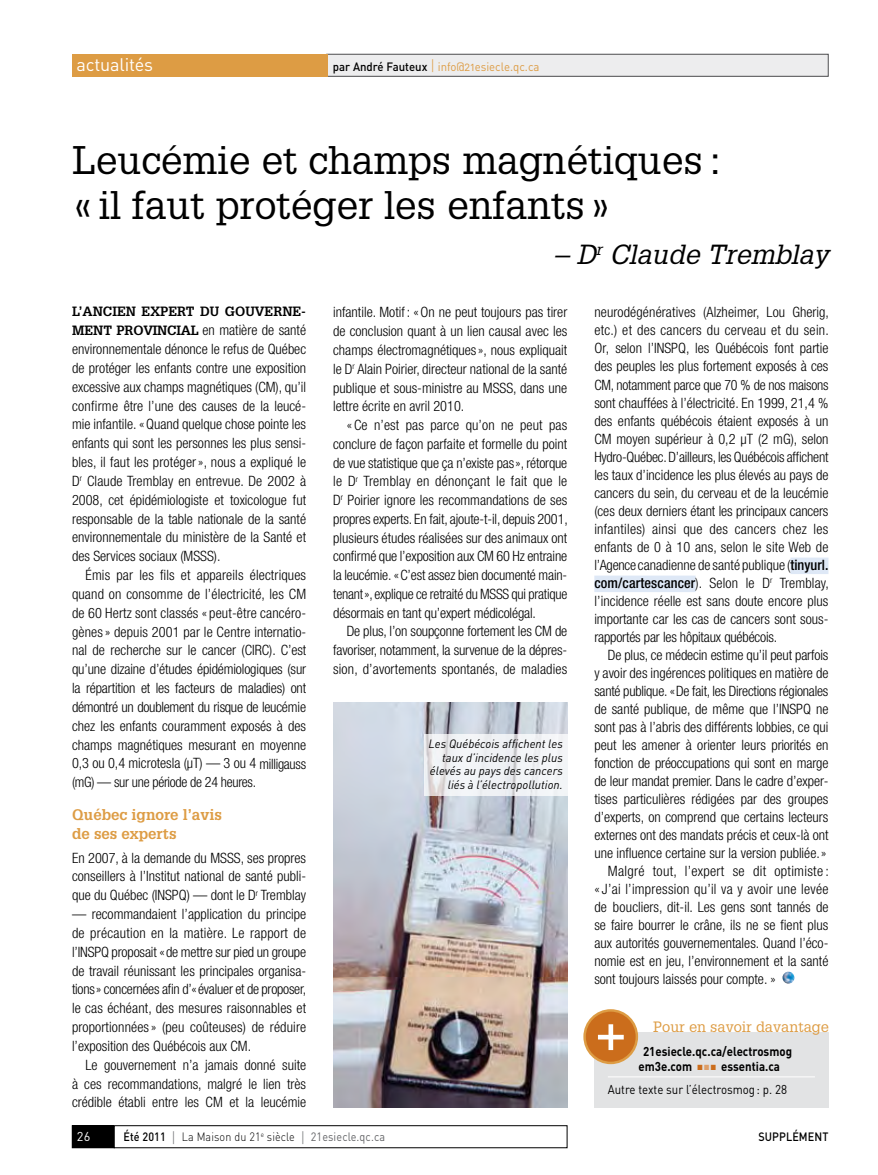
<style>
.page{position:relative;width:878px;height:1175px;background:#fff}
.page>*{position:absolute;margin:0;border:0;box-sizing:border-box;transform-origin:0 0}
.t1{font:700 50.7px "Glypha";color:#fff}
.t2{font:39px/45px "Glypha";color:#000}
.t3{font:italic 27px "Glypha";color:#000}
.t4{font:18px "DIN Regular Alternate";letter-spacing:-.01em;color:#fff}
.t5{font:700 15px/18.9px "Glypha";color:#dd9c44}
.t6{font:14.7px "Glypha";color:#dd9c44}
.t7{font:300 condensed 14.25px/18.9px "Helvetica Neue";color:#000;text-align:justify}
.t8{font:300 condensed 14.25px "Helvetica Neue";letter-spacing:.02em;color:#000}
.t9{font:700 13.2px "Glypha";color:#000}
.t10{font:700 12.75px/14.2px "DIN";color:#000;scale:.9 1}
.t11{font:12.75px "DIN";color:#000;scale:.9 1}
.t12{font:12.75px "DIN";color:#fff}
.t13{font:italic 12px/13.5px "DIN";color:#000;text-align:right}
.t14{font:300 12px "DIN";letter-spacing:.01em;color:#000;scale:.9 1}
.t15{font:12px "DIN Regular Alternate";color:#dd9c44;scale:.95 1}
.t16{font:500 12px "DIN";color:#000;scale:.9 1}
.s1{font-family:"DIN Medium Alternate";color:#000}
.s2{font-family:"DIN Light Alternate";font-size:15px}
.s3{font-family:"Glypha";font-weight:700;font-stretch:normal;font-size:13.2px}
.s4{font-weight:500}
.s5{color:#cb6d1c}
.s6{color:#de9f69}
.s7{font-size:15px;color:#6d6f71}
.s8{font-weight:400;color:#636467}
</style>
<div class="page">
<div style="left:72px;top:1125px;width:42px;height:22px;background:#000"></div>
<div style="left:72px;top:1125px;width:42px;height:23px;border:1px solid #000"></div>
<div style="left:114px;top:1125px;width:453px;height:23px;border:1px solid #000"></div>
<img style="left:333px;top:702px;width:234px;height:405px">
<svg style="left:424px;top:734px;width:143px;height:61px;fill:#f1f2f5"></svg>
<div style="left:327px;top:54px;width:501px;height:22px;background:#ededee"></div>
<div style="left:326px;top:54px;width:502px;height:22px;border:1px solid #4d4d4f"></div>
<div style="left:72px;top:54px;width:255px;height:22px;background:#dd9c44"></div>
<div style="left:790px;top:557px;width:38px;height:17px;background:#dee8f6"></div>
<div style="left:594px;top:575px;width:101px;height:17px;background:#dee8f6"></div>
<svg style="left:782px;top:971px;width:12px;height:12px"></svg>
<div style="left:594px;top:1032px;width:234px;height:75px;background:#e2e3e4"></div>
<hr style="left:608px;top:1076px;width:206px;height:1px;background:#fff">
<div style="left:584px;top:1010px;width:53px;height:52px;background:#cb6d1c;border-radius:50%"></div>
<div style="left:583px;top:1009px;width:55px;height:55px;border:2px solid #dd9c44;border-radius:50%"></div>
<p class="t4" style="left:76px;top:53px;width:78px">actualités</p>
<p class="t15" style="left:333px;top:59px;width:219px"><span class="s1">par André Fauteux</span> <span class="s2">|</span> info@21esiecle.qc.ca</p>
<h2 class="t2" style="left:72px;top:136px;width:652px">Leucémie et champs magnétiques : «il faut protéger les enfants»</h2>
<h3 class="t3" style="left:553px;top:238px;width:283px">– D<sup>r</sup> Claude Tremblay</h3>
<p class="t9" style="left:72px;top:303px;width:236px">L’ANCIEN EXPERT DU GOUVERNE-</p>
<p class="t7" style="left:72px;top:321px;width:236px"><span class="s3">MENT PROVINCIAL</span> en matière de santé environnementale dénonce le refus de Québec de protéger les enfants contre une exposition excessive aux champs magnétiques (CM), qu’il confirme être l’une des causes de la leucé&shy;mie infantile. «Quand quelque chose pointe les enfants qui sont les personnes les plus sensi&shy;bles, il faut les protéger», nous a expliqué le D<sup>r</sup> Claude Tremblay en entrevue. De 2002 à 2008, cet épidémiologiste et toxicologue fut responsable de la table nationale de la santé environnementale du ministère de la Santé et des Services sociaux (MSSS).</p>
<p class="t7" style="left:72px;top:565px;width:236px;text-indent:13px">Émis par les fils et appareils électriques quand on consomme de l’électricité, les CM de 60 Hertz sont classés « peut-être cancéro&shy;gènes» depuis 2001 par le Centre internatio&shy;nal de recherche sur le cancer (CIRC). C’est qu’une dizaine d’études épidémiologiques (sur la répartition et les facteurs de maladies) ont démontré un doublement du risque de leucémie chez les enfants couramment exposés à des champs magnétiques mesurant en moyenne 0,3 ou 0,4 microtesla (µT) — 3 ou 4 milligauss (mG) — sur une période de 24 heures.</p>
<p class="t5" style="left:72px;top:805px;width:151px">QUÉBEC IGNORE L’AVIS<br>DE SES EXPERTS</p>
<p class="t7" style="left:72px;top:848px;width:236px">En 2007, à la demande du MSSS, ses propres conseillers à l’Institut national de santé publi&shy;que du Québec (INSPQ) — dont le D<sup>r</sup> Tremblay</p>
<p class="t7" style="left:72px;top:904px;width:236px">— recommandaient l’application du principe de précaution en la matière. Le rapport de l’INSPQ proposait «de mettre sur pied un groupe de travail réunissant les principales organisa&shy;tions» concernées afin d’«évaluer et de proposer, le cas échéant, des mesures raisonnables et proportionnées» (peu coûteuses) de réduire l’exposition des Québécois aux CM.</p>
<p class="t7" style="left:72px;top:1055px;width:236px;text-indent:13px">Le gouvernement n’a jamais donné suite à ces recommandations, malgré le lien très crédible établi entre les CM et la leucémie</p>
<p class="t7" style="left:594px;top:303px;width:236px;line-height:18px;text-align:left">neurodégénératives (Alzheimer, Lou Gherig, etc.) et des cancers du cerveau et du sein.<br>Or, selon l’INSPQ, les Québécois font partie des peuples les plus fortement exposés à ces CM, notamment parce que 70 % de nos maisons sont chauffées à l’électricité. En 1999, 21,4 % des enfants québécois étaient exposés à un CM moyen supérieur à 0,2 µT (2 mG), selon Hydro-Québec. D’ailleurs, les Québécois affichent les taux d’incidence les plus élevés au pays de cancers du sein, du cerveau et de la leucémie (ces deux derniers étant les principaux cancers infantiles) ainsi que des cancers chez les enfants de 0 à 10 ans, selon le site Web de l’Agence canadienne de santé publique (<span class="s4">tinyurl. com/cartescancer</span>). Selon le D<sup>r</sup> Tremblay, l’incidence réelle est sans doute encore plus importante car les cas de cancers sont sous&shy;rapportés par les hôpitaux québécois.</p>
<p class="t7" style="left:607px;top:645px;width:222px">De plus, ce médecin estime qu’il peut parfois</p>
<p class="t7" style="left:594px;top:663px;width:235px">y avoir des ingérences politiques en matière de</p>
<p class="t7" style="left:594px;top:681px;width:236px">santé publique. «De fait, les Directions régionales</p>
<p class="t7" style="left:594px;top:699px;width:236px">de santé publique, de même que l’INSPQ ne</p>
<p class="t7" style="left:594px;top:717px;width:236px">sont pas à l’abris des différents lobbies, ce qui</p>
<p class="t7" style="left:594px;top:735px;width:236px">peut les amener à orienter leurs priorités en</p>
<p class="t7" style="left:594px;top:753px;width:236px">fonction de préoccupations qui sont en marge</p>
<p class="t7" style="left:594px;top:771px;width:235px">de leur mandat premier. Dans le cadre d’exper-</p>
<p class="t7" style="left:594px;top:789px;width:235px">tises particulières rédigées par des groupes</p>
<p class="t7" style="left:594px;top:807px;width:235px">d’experts, on comprend que certains lecteurs</p>
<p class="t7" style="left:594px;top:825px;width:236px">externes ont des mandats précis et ceux-là ont</p>
<p class="t7" style="left:594px;top:843px;width:233px">une influence certaine sur la version publiée.»</p>
<p class="t8" style="left:608px;top:862px;width:223px">Malgré tout, l’expert se dit optimiste :</p>
<p class="t8" style="left:594px;top:880px;width:236px">« J’ai l’impression qu’il va y avoir une levée</p>
<p class="t7" style="left:594px;top:897px;width:236px">de boucliers, dit-il. Les gens sont tannés de</p>
<p class="t7" style="left:594px;top:915px;width:235px">se faire bourrer le crâne, ils ne se fient plus</p>
<p class="t7" style="left:594px;top:933px;width:235px">aux autorités gouvernementales. Quand l’éco-</p>
<p class="t7" style="left:594px;top:951px;width:235px">nomie est en jeu, l’environnement et la santé</p>
<p class="t7" style="left:594px;top:969px;width:183px">sont toujours laissés pour compte. »</p>
<p class="t7" style="left:333px;top:303px;width:235px">infantile. Motif : «On ne peut toujours pas tirer de conclusion quant à un lien causal avec les champs électromagnétiques», nous expliquait le D<sup>r</sup> Alain Poirier, directeur national de la santé publique et sous-ministre au MSSS, dans une lettre écrite en avril 2010.</p>
<p class="t7" style="left:333px;top:415px;width:236px;text-indent:14px">« Ce n’est pas parce qu’on ne peut pas conclure de façon parfaite et formelle du point de vue statistique que ça n’existe pas», rétorque le D<sup>r</sup> Tremblay en dénonçant le fait que le D<sup>r</sup> Poirier ignore les recommandations de ses propres experts. En fait, ajoute-t-il, depuis 2001, plusieurs études réalisées sur des animaux ont confirmé que l’exposition aux CM 60 Hz entraine la leucémie. «C’est assez bien documenté main&shy;tenant», explique ce retraité du MSSS qui pratique désormais en tant qu’expert médicolégal.</p>
<p class="t7" style="left:333px;top:622px;width:236px;text-indent:13px">De plus, l’on soupçonne fortement les CM de favoriser, notamment, la survenue de la dépres&shy;sion, d’avortements spontanés, de maladies</p>
<p class="t13" style="left:428px;top:736px;width:136px">Les Québécois affichent les taux d’incidence les plus élevés au pays des cancers liés à l’électropollution.</p>
<h1 class="t1" style="left:594px;top:1005px;width:35px">+</h1>
<p class="t6" style="left:653px;top:1018px;width:177px">Pour en savoir davantage</p>
<p class="t10" style="left:638px;top:1044px;width:172px;text-indent:4px">21esiecle.qc.ca/electrosmog em3e.com <span class="s5">■</span> <span class="s6">■</span> <span class="s5">■</span> essentia.ca</p>
<p class="t11" style="left:607px;top:1081px;width:201px">Autre texte sur l’électrosmog: p. 28</p>
<p class="t12" style="left:77px;top:1128px;width:15px">26</p>
<p class="t14" style="left:123px;top:1129px;width:292px"><span class="s4">Été 2011</span> <span class="s7">|</span> La Maison du 21<sup>e</sup> siècle <span class="s7">|</span> <span class="s8">21esiecle.qc.ca</span></p>
<p class="t16" style="left:758px;top:1129px;width:54px">SU PPLÉMENT</p>
</div>
